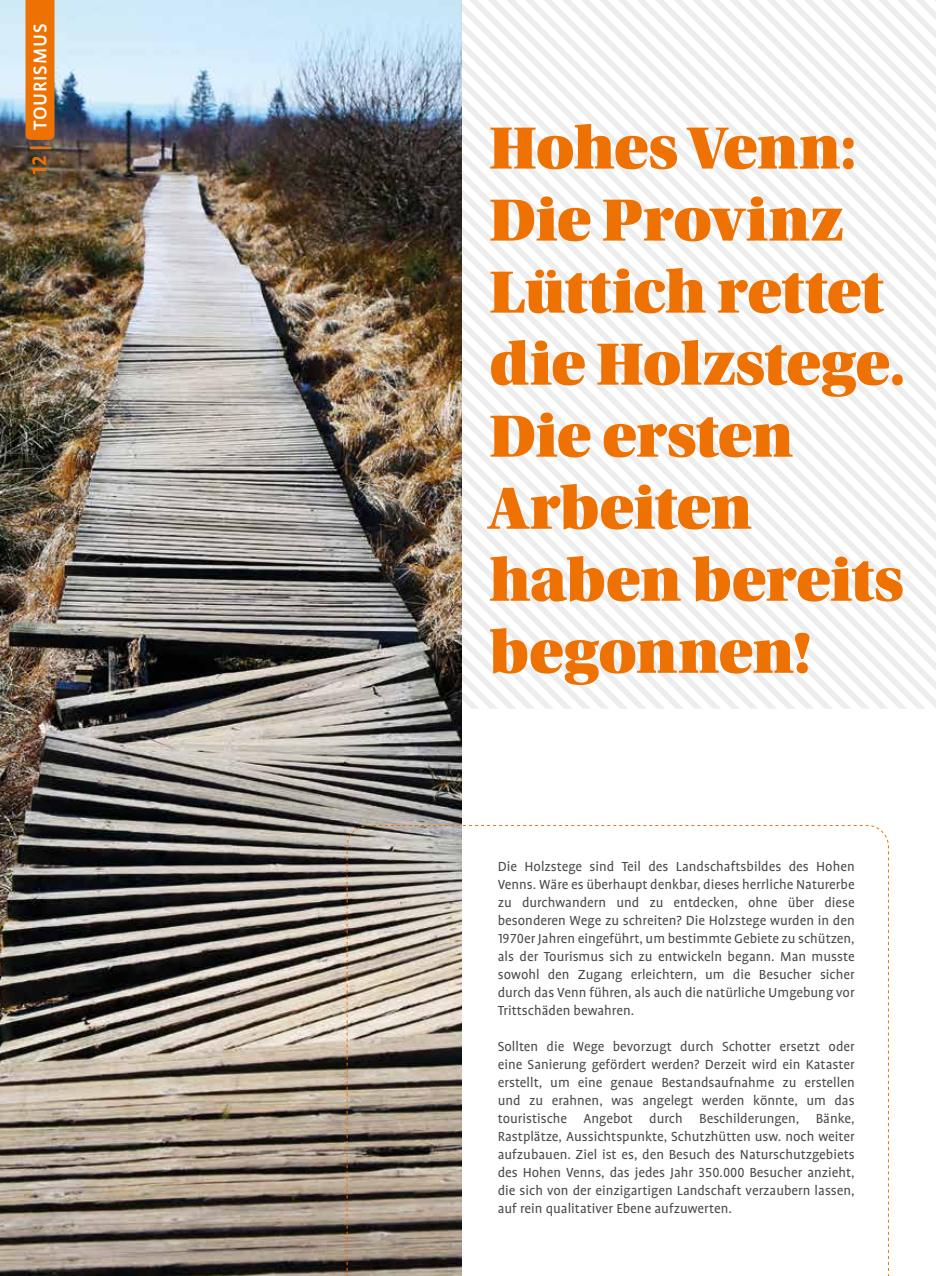
<style>
.page{position:relative;width:936px;height:1276px;background:#fff}
.page>*{position:absolute;margin:0;border:0;box-sizing:border-box;transform-origin:0 0}
.t1{font:63px/72px "Utopia Std Black Headline";letter-spacing:-.01em;color:#ee7203}
.t2{font:500 21px "Profile OT";letter-spacing:.04em;color:#fff}
.t3{font:15px/18px "Profile OT";color:#4a4a49;text-align:justify}
.s1{font-weight:700;font-size:22.5px;color:#ee7203}
</style>
<div class="page">
<img style="left:0;top:0;width:461px;height:1276px">
<svg style="left:461px;top:3px;width:474px;height:18px"></svg>
<svg style="left:461px;top:21px;width:474px;height:19px"></svg>
<svg style="left:461px;top:40px;width:474px;height:19px"></svg>
<svg style="left:461px;top:59px;width:474px;height:18px"></svg>
<svg style="left:461px;top:77px;width:474px;height:19px"></svg>
<svg style="left:461px;top:96px;width:474px;height:18px"></svg>
<svg style="left:461px;top:114px;width:474px;height:19px"></svg>
<svg style="left:461px;top:133px;width:474px;height:19px"></svg>
<svg style="left:461px;top:152px;width:474px;height:18px"></svg>
<svg style="left:461px;top:170px;width:474px;height:19px"></svg>
<svg style="left:461px;top:189px;width:474px;height:18px"></svg>
<svg style="left:461px;top:207px;width:474px;height:19px"></svg>
<svg style="left:461px;top:226px;width:474px;height:481px"></svg>
<svg style="left:461px;top:245px;width:464px;height:464px"></svg>
<svg style="left:461px;top:263px;width:446px;height:446px"></svg>
<svg style="left:461px;top:282px;width:427px;height:427px"></svg>
<svg style="left:461px;top:300px;width:408px;height:409px"></svg>
<svg style="left:461px;top:319px;width:390px;height:390px"></svg>
<svg style="left:461px;top:338px;width:371px;height:371px"></svg>
<svg style="left:461px;top:356px;width:353px;height:353px"></svg>
<svg style="left:461px;top:375px;width:334px;height:334px"></svg>
<svg style="left:461px;top:393px;width:316px;height:316px"></svg>
<svg style="left:461px;top:412px;width:297px;height:297px"></svg>
<svg style="left:461px;top:431px;width:278px;height:278px"></svg>
<svg style="left:461px;top:449px;width:260px;height:260px"></svg>
<svg style="left:461px;top:468px;width:241px;height:241px"></svg>
<svg style="left:461px;top:486px;width:223px;height:223px"></svg>
<svg style="left:461px;top:505px;width:204px;height:204px"></svg>
<svg style="left:346px;top:825px;width:543px;height:451px"></svg>
<div style="left:26px;top:0;width:28px;height:140px;background:#ee7203"></div>
<h2 class="t2" style="left:28px;top:175px;width:152px;rotate:-90deg"><span class="s1">12 |</span> TOURISMUS</h2>
<h1 class="t1" style="left:489px;top:113px;width:418px">Hohes Venn:<br>Die Provinz<br>Lüttich rettet die Holzstege.<br>Die ersten<br>Arbeiten haben bereits begonnen!</h1>
<p class="t3" style="left:497px;top:857px;width:358px">Die Holzstege sind Teil des Landschaftsbildes des Hohen Venns. Wäre es überhaupt denkbar, dieses herrliche Naturerbe zu durchwandern und zu entdecken, ohne über diese besonderen Wege zu schreiten? Die Holzstege wurden in den 1970er Jahren eingeführt, um bestimmte Gebiete zu schützen, als der Tourismus sich zu entwickeln begann. Man musste sowohl den Zugang erleichtern, um die Besucher sicher durch das Venn führen, als auch die natürliche Umgebung vor Trittschäden bewahren.</p>
<p class="t3" style="left:497px;top:1037px;width:358px">Sollten die Wege bevorzugt durch Schotter ersetzt oder eine Sanierung gefördert werden? Derzeit wird ein Kataster erstellt, um eine genaue Bestandsaufnahme zu erstellen und zu erahnen, was angelegt werden könnte, um das touristische Angebot durch Beschilderungen, Bänke, Rastplätze, Aussichtspunkte, Schutzhütten usw. noch weiter aufzubauen. Ziel ist es, den Besuch des Naturschutzgebiets des Hohen Venns, das jedes Jahr 350.000 Besucher anzieht, die sich von der einzigartigen Landschaft verzaubern lassen, auf rein qualitativer Ebene aufzuwerten.</p>
</div>
